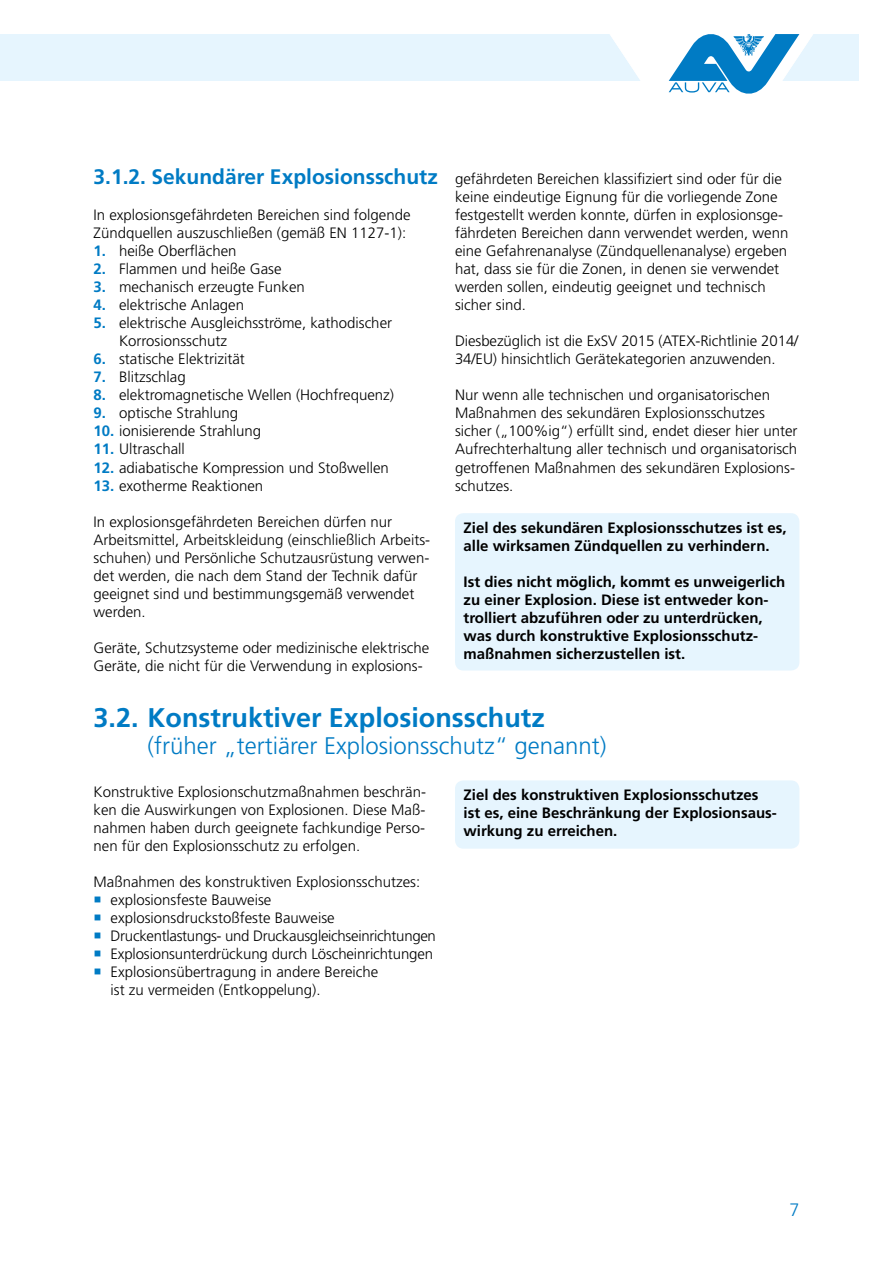
<style>
.page{position:relative;width:893px;height:1263px;background:#fff}
.page>*{position:absolute;margin:0;border:0;box-sizing:border-box;transform-origin:0 0}
.t1{font:700 27px "Frutiger LT Std";color:#007bc4}
.t2{font:300 24px "Frutiger LT Std";color:#007bc4}
.t3{font:700 21px "Frutiger LT Std";color:#007bc4}
.t4{font:300 18px "Frutiger LT Std";color:#007bc4}
.t5{font:300 15px/18px "Frutiger LT Std";color:#000}
.t6{font:700 15px/18px "Frutiger LT Std";color:#000}
.s1{font-weight:700;color:#007bc4}
</style>
<div class="page">
<div style="left:0;top:34px;width:859px;height:47px;background:#e6f5fe"></div>
<div style="left:455px;top:513px;width:344px;height:157px;background:#e6f5fe;border-radius:9px"></div>
<div style="left:455px;top:780px;width:344px;height:69px;background:#e6f5fe;border-radius:9px"></div>
<svg style="left:610px;top:34px;width:203px;height:60px"></svg>
<h3 class="t3" style="left:94px;top:166px;width:346px">3.1.2. Sekundärer Explosionsschutz</h3>
<p class="t5" style="left:94px;top:207px;width:319px">In explosionsgefährdeten Bereichen sind folgende<br>Zündquellen auszuschließen (gemäß EN 1127-1):</p>
<p class="t5" style="left:94px;top:243px;width:145px"><span class="s1">1.</span> heiße Oberflächen</p>
<p class="t5" style="left:94px;top:261px;width:190px"><span class="s1">2.</span> Flammen und heiße Gase</p>
<p class="t5" style="left:94px;top:279px;width:213px"><span class="s1">3.</span> mechanisch erzeugte Funken</p>
<p class="t5" style="left:94px;top:297px;width:152px"><span class="s1">4.</span> elektrische Anlagen</p>
<p class="t5" style="left:119px;top:315px;width:275px;text-indent:-26px"><span class="s1">5.</span> elektrische Ausgleichsströme, kathodischer<br>Korrosionsschutz</p>
<p class="t5" style="left:94px;top:351px;width:153px"><span class="s1">6.</span> statische Elektrizität</p>
<p class="t5" style="left:94px;top:369px;width:94px"><span class="s1">7.</span> Blitzschlag</p>
<p class="t5" style="left:94px;top:387px;width:302px"><span class="s1">8.</span> elektromagnetische Wellen (Hochfrequenz)</p>
<p class="t5" style="left:94px;top:405px;width:146px"><span class="s1">9.</span> optische Strahlung</p>
<p class="t5" style="left:94px;top:423px;width:169px"><span class="s1">10.</span> ionisierende Strahlung</p>
<p class="t5" style="left:94px;top:441px;width:93px"><span class="s1">11.</span> Ultraschall</p>
<p class="t5" style="left:94px;top:459px;width:297px"><span class="s1">12.</span> adiabatische Kompression und Stoßwellen</p>
<p class="t5" style="left:94px;top:477px;width:171px"><span class="s1">13.</span> exotherme Reaktionen</p>
<p class="t5" style="left:94px;top:513px;width:338px">In explosionsgefährdeten Bereichen dürfen nur Arbeitsmittel, Arbeitskleidung (einschließlich Arbeits&shy;schuhen) und Persönliche Schutzausrüstung verwen&shy;det werden, die nach dem Stand der Technik dafür geeignet sind und bestimmungsgemäß verwendet werden.</p>
<p class="t5" style="left:94px;top:639px;width:337px">Geräte, Schutzsysteme oder medizinische elektrische<br>Geräte, die nicht für die Verwendung in explosions-</p>
<p class="t5" style="left:455px;top:171px;width:335px">gefährdeten Bereichen klassifiziert sind oder für die keine eindeutige Eignung für die vorliegende Zone festgestellt werden konnte, dürfen in explosionsge&shy;fährdeten Bereichen dann verwendet werden, wenn eine Gefahrenanalyse (Zündquellenanalyse) ergeben hat, dass sie für die Zonen, in denen sie verwendet werden sollen, eindeutig geeignet und technisch sicher sind.</p>
<p class="t5" style="left:455px;top:333px;width:345px">Diesbezüglich ist die ExSV 2015 (ATEX-Richtlinie 2014/<br>34/EU) hinsichtlich Gerätekategorien anzuwenden.</p>
<p class="t5" style="left:455px;top:387px;width:344px">Nur wenn alle technischen und organisatorischen Maßnahmen des sekundären Explosionsschutzes sicher („100%ig“) erfüllt sind, endet dieser hier unter Aufrechterhaltung aller technisch und organisatorisch getroffenen Maßnahmen des sekundären Explosions&shy;schutzes.</p>
<p class="t6" style="left:463px;top:519px;width:325px">Ziel des sekundären Explosionsschutzes ist es, alle wirksamen Zündquellen zu verhindern.</p>
<p class="t6" style="left:463px;top:573px;width:323px">Ist dies nicht möglich, kommt es unweigerlich zu einer Explosion. Diese ist entweder kon&shy;trolliert abzuführen oder zu unterdrücken, was durch konstruktive Explosionsschutz&shy;maßnahmen sicherzustellen ist.</p>
<h1 class="t1" style="left:94px;top:703px;width:453px">3.2. Konstruktiver Explosionsschutz</h1>
<h2 class="t2" style="left:148px;top:733px;width:461px">(früher „tertiärer Explosionsschutz“ genannt)</h2>
<p class="t5" style="left:94px;top:783px;width:334px;text-align:justify">Konstruktive Explosionschutzmaßnahmen beschrän&shy;ken die Auswirkungen von Explosionen. Diese Maß&shy;nahmen haben durch geeignete fachkundige Perso&shy;nen für den Explosionsschutz zu erfolgen.</p>
<p class="t5" style="left:111px;top:873px;width:327px;text-indent:-17px">Maßnahmen des konstruktiven Explosionsschutzes: explosionsfeste Bauweise<br>explosionsdruckstoßfeste Bauweise Druckentlastungs- und Druckausgleichseinrichtungen Explosionsunterdrückung durch Löschein richtungen Explosionsübertragung in andere Bereiche<br>ist zu vermeiden (Entkoppelung).</p>
<p class="t6" style="left:463px;top:786px;width:315px">Ziel des konstruktiven Explosionsschutzes ist es, eine Beschränkung der Explosionsaus&shy;wirkung zu erreichen.</p>
<p class="t4" style="left:789px;top:1201px;width:12px">7</p>
</div>
